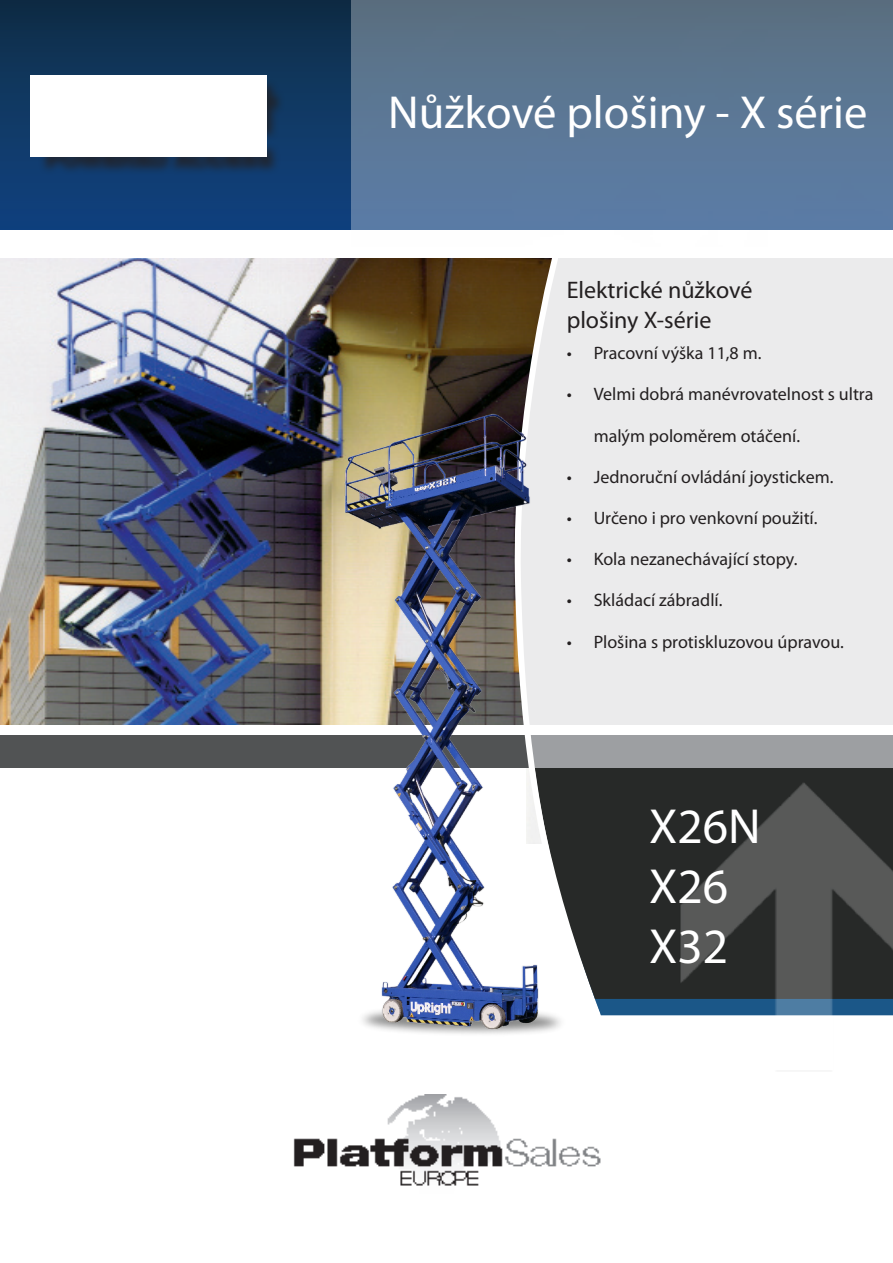
<style>
.page{position:relative;width:893px;height:1263px;background:#fff}
.page>*{position:absolute;margin:0;border:0;box-sizing:border-box;transform-origin:0 0}
.t1{font:49.5px "Myriad Pro";color:#fff}
.t2{font:46.5px "Myriad Pro";color:#fff}
.t3{font:24px/30px "Myriad Pro";color:#231f20}
.t4{font:18px "Myriad Pro";color:#231f20}
</style>
<div class="page">
<img style="left:0;top:258px;width:514px;height:467px">
<div style="left:0;top:731px;width:893px;height:36px;background:#515354"></div>
<div style="left:605px;top:258px;width:288px;height:467px;background:#ebebec"></div>
<img style="left:293px;top:1138px;width:308px;height:29px">
<div style="left:605px;top:767px;width:33px;height:232px;background:#272928"></div>
<div style="left:0;top:0;width:893px;height:240px;background:linear-gradient(to bottom,#112f47,#124484)"></div>
<div style="left:0;top:230px;width:893px;height:28px;background:#fff"></div>
<img style="left:351px;top:0;width:542px;height:230px">
<div style="left:530px;top:731px;width:363px;height:36px;background:#9d9fa2"></div>
<svg style="left:514px;top:258px;width:91px;height:758px;background:#c1c0be"></svg>
<div style="left:0;top:725px;width:893px;height:9px;background:#fff"></div>
<img style="left:638px;top:767px;width:255px;height:249px">
<div style="left:33px;top:78px;width:252px;height:97px;background:#231f20;opacity:.75"></div>
<img style="left:31px;top:76px;width:235px;height:81px">
<img style="left:326px;top:734px;width:252px;height:452px">
<img style="left:345px;top:414px;width:193px;height:615px">
<p class="t2" style="left:388px;top:83px;width:481px">Nůžkové plošiny - X série</p>
<p class="t3" style="left:567px;top:275px;width:187px">Elektrické nůžkové plošiny X-série</p>
<p class="t4" style="left:567px;top:342px;width:196px">• Pracovní výška 11,8 m.</p>
<p class="t4" style="left:567px;top:383px;width:308px">• Velmi dobrá manévrovatelnost s ultra</p>
<p class="t4" style="left:594px;top:424px;width:208px">malým poloměrem otáčení.</p>
<p class="t4" style="left:567px;top:466px;width:268px">• Jednoruční ovládání joystickem.</p>
<p class="t4" style="left:567px;top:507px;width:252px">• Určeno i pro venkovní použití.</p>
<p class="t4" style="left:567px;top:548px;width:232px">• Kola nezanechávající stopy.</p>
<p class="t4" style="left:567px;top:589px;width:157px">• Skládací zábradlí.</p>
<p class="t4" style="left:567px;top:630px;width:279px">• Plošina s protiskluzovou úpravou.</p>
<p class="t1" style="left:649px;top:795px;width:113px">X26N</p>
<p class="t1" style="left:649px;top:855px;width:81px">X26</p>
<p class="t1" style="left:649px;top:915px;width:81px">X32</p>
<p class="t1" style="left:625px;top:800px;width:108px">UL 5</p>
<p class="t1" style="left:625px;top:851px;width:108px">UL32</p>
<p class="t1" style="left:625px;top:902px;width:108px">UL40</p>
</div>
